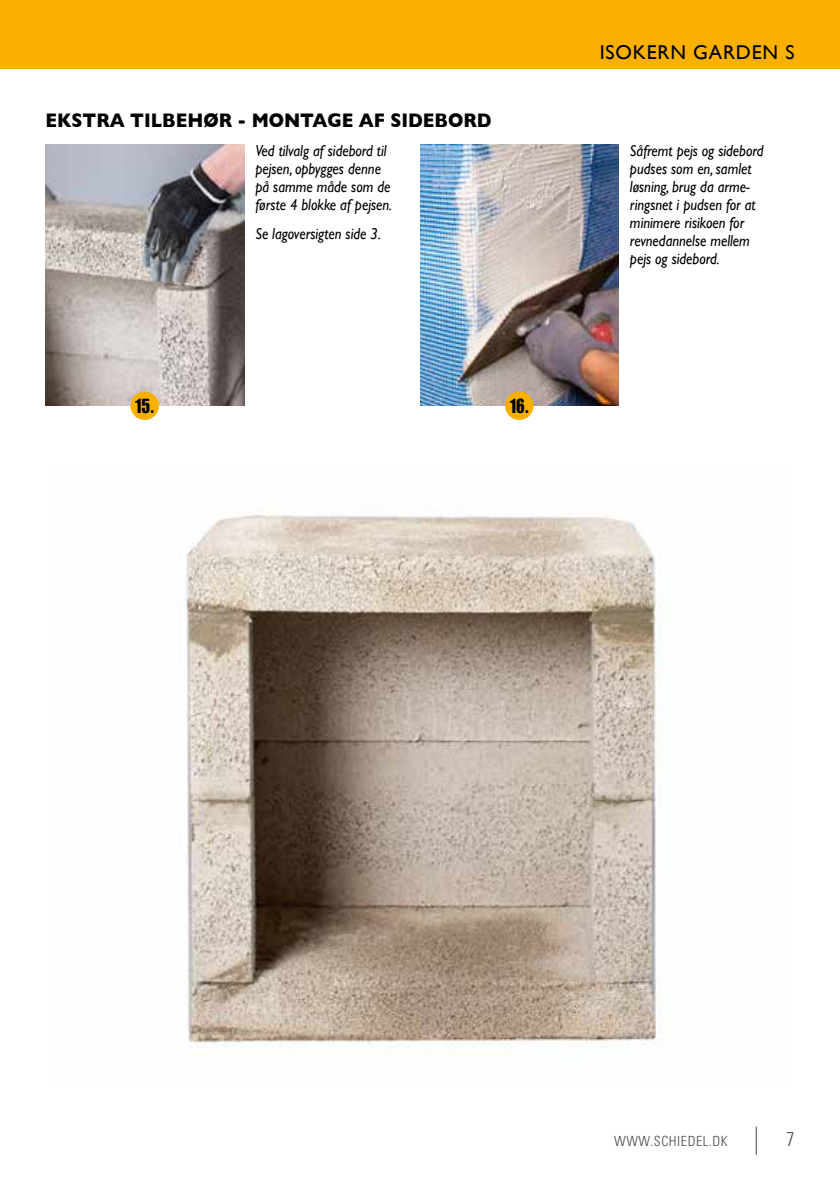
<style>
.page{position:relative;width:840px;height:1191px;background:#fff}
.page>*{position:absolute;margin:0;border:0;box-sizing:border-box;transform-origin:0 0}
.t1{font:700 20px "Gill Sans";color:#000;scale:.9 1}
.t2{font:20px "Gill Sans";letter-spacing:.04em;color:#000}
.t3{font:20px "Impact LT Std";color:#000;scale:.9 1}
.t4{font:300 condensed 20px "Univers LT Std";color:#4a4a49;scale:.9 1}
.t5{font:italic 16px/18px "Gill Sans";color:#000;scale:.9 1}
.t6{font:300 condensed 14px "Univers LT Std";letter-spacing:.04em;color:#4a4a49}
</style>
<div class="page">
<svg style="left:755px;top:1126px;width:1px;height:28px"></svg>
<div style="left:0;top:0;width:839px;height:68px;background:#f9b000"></div>
<img style="left:45px;top:145px;width:199px;height:261px">
<div style="left:130px;top:391px;width:29px;height:29px;background:#f9b000;border-radius:50%"></div>
<img style="left:420px;top:145px;width:198px;height:261px">
<div style="left:505px;top:391px;width:28px;height:29px;background:#f9b000;border-radius:50%"></div>
<img style="left:186px;top:512px;width:477px;height:537px">
<p class="t1" style="left:45px;top:104px;width:497px">EKSTRA TILBEHØR - MONTAGE AF SIDEBORD</p>
<p class="t5" style="left:255px;top:141px;width:153px">Ved tilvalg af sidebord til pejsen, opbygges denne på samme måde som de første 4 blokke af pejsen.</p>
<p class="t5" style="left:255px;top:225px;width:141px">Se lagoversigten side 3.</p>
<p class="t3" style="left:135px;top:394px;width:23px">15.</p>
<p class="t3" style="left:509px;top:394px;width:23px">16.</p>
<p class="t2" style="left:599px;top:41px;width:196px">ISOKERN GARDEN S</p>
<p class="t5" style="left:629px;top:141px;width:150px">Såfremt pejs og sidebord pudses som en, samlet løsning, brug da arme&shy;ringsnet i pudsen for at minimere risikoen for revnedannelse mellem pejs og sidebord.</p>
<p class="t6" style="left:613px;top:1132px;width:115px">WWW.SCHIEDEL.DK</p>
<p class="t4" style="left:786px;top:1126px;width:10px">7</p>
</div>
